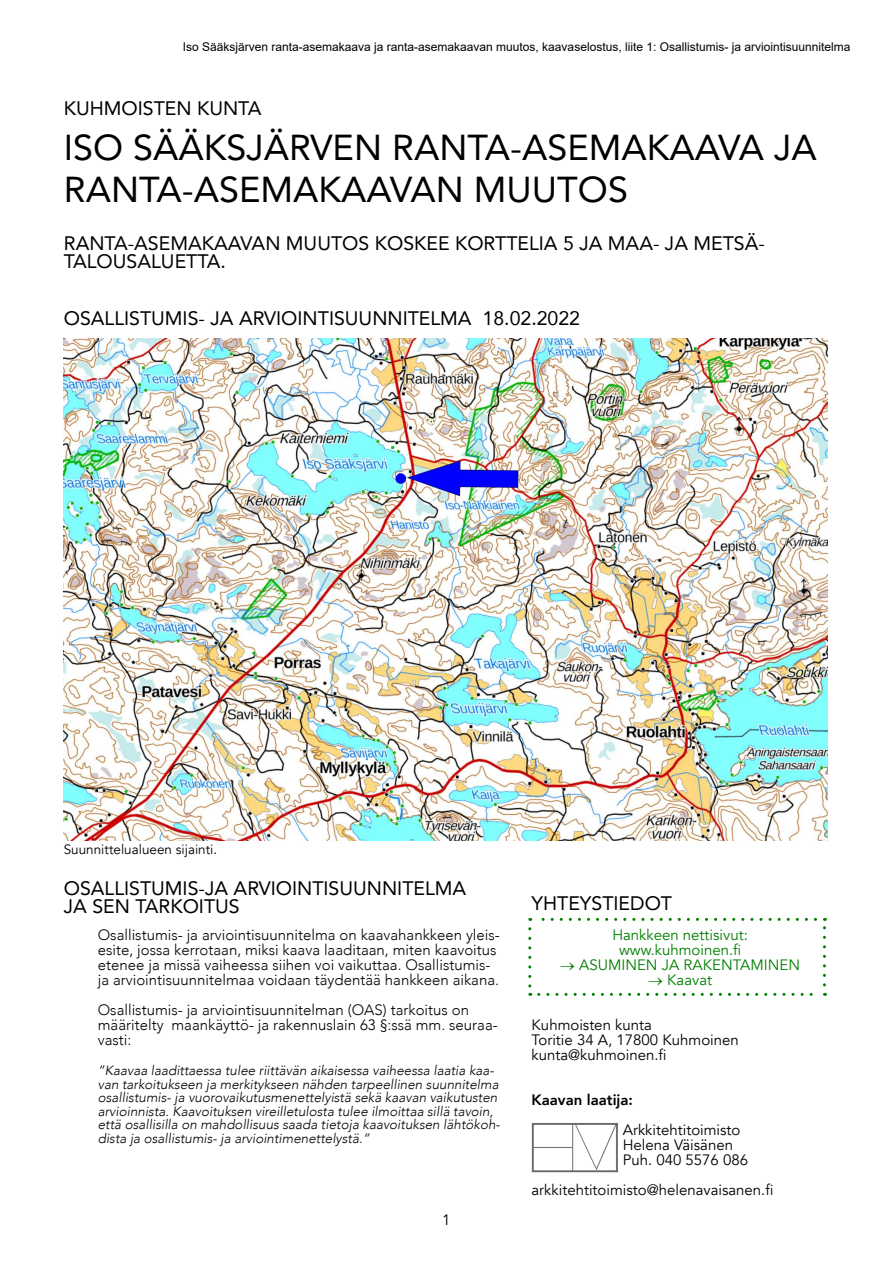
<style>
.page{position:relative;width:893px;height:1263px;background:#fff}
.page>*{position:absolute;margin:0;border:0;box-sizing:border-box;transform-origin:0 0}
.t1{font:36px/42px "Avenir";color:#000}
.t2{font:19.5px/18px "Avenir";color:#000}
.t3{font:300 15px/15px "Avenir";color:#000}
.t4{font:15px/15px "Avenir";color:#000}
.t5{font:15px/15px "Avenir";color:#007f00;text-align:center}
.t6{font:800 15px "Avenir";color:#000}
.t7{font:italic 300 13.5px/13.5px "Avenir";color:#000}
.t8{font:13.5px "Avenir";color:#000}
.t9{font:12px "Arial";color:#000}
</style>
<div class="page">
<img style="left:531px;top:1123px;width:88px;height:49px">
<svg style="left:528px;top:929px;width:3px;height:67px"></svg>
<svg style="left:539px;top:993px;width:286px;height:3px"></svg>
<svg style="left:823px;top:918px;width:3px;height:67px"></svg>
<svg style="left:530px;top:918px;width:285px;height:3px"></svg>
<img style="left:64px;top:338px;width:763px;height:502px">
<p class="t9" style="left:183px;top:39px;width:669px">Iso Sääksjärven ranta-asemakaava ja ranta-asemakaavan muutos, kaavaselostus, liite 1: Osallistumis- ja arviointisuunnitelma</p>
<h2 class="t2" style="left:64px;top:99px;width:199px">KUHMOISTEN KUNTA</h2>
<h1 class="t1" style="left:64px;top:126px;width:755px">ISO SÄÄKSJÄRVEN RANTA-ASEMAKAAVA JA<br>RANTA-ASEMAKAAVAN MUUTOS</h1>
<h2 class="t2" style="left:64px;top:234px;width:703px">RANTA-ASEMAKAAVAN MUUTOS KOSKEE KORTTELIA 5 JA MAA- JA METSÄ-<br>TALOUSALUETTA.</h2>
<h2 class="t2" style="left:64px;top:309px;width:518px">OSALLISTUMIS- JA ARVIOINTISUUNNITELMA 18.02.2022</h2>
<p class="t8" style="left:64px;top:841px;width:155px">Suunnittelualueen sijainti.</p>
<h2 class="t2" style="left:64px;top:879px;width:404px">OSALLISTUMIS-JA ARVIOINTISUUNNITELMA<br>JA SEN TARKOITUS</h2>
<p class="t3" style="left:98px;top:928px;width:404px">Osallistumis- ja arviointisuunnitelma on kaavahankkeen yleis&shy;esite, jossa kerrotaan, miksi kaava laaditaan, miten kaavoitus etenee ja missä vaiheessa siihen voi vaikuttaa. Osallistumis&shy;ja arviointisuunnitelmaa voidaan täydentää hankkeen aikana.</p>
<p class="t3" style="left:98px;top:1003px;width:401px">Osallistumis- ja arviointisuunnitelman (OAS) tarkoitus on määritelty maankäyttö- ja rakennuslain 63 §:ssä mm. seuraa&shy;vasti:</p>
<p class="t7" style="left:98px;top:1064px;width:404px">”Kaavaa laadittaessa tulee riittävän aikaisessa vaiheessa laatia kaa&shy;van tarkoitukseen ja merkitykseen nähden tarpeellinen suunnitelma osallistumis- ja vuorovaikutusmenettelyistä sekä kaavan vaikutusten arvioinnista. Kaavoituksen vireilletulosta tulee ilmoittaa sillä tavoin, että osallisilla on mahdollisuus saada tietoja kaavoituksen lähtökoh&shy;dista ja osallistumis- ja arviointimenettelystä.”</p>
<p class="t4" style="left:442px;top:1213px;width:10px">1</p>
<h2 class="t2" style="left:531px;top:894px;width:142px">YHTEYSTIEDOT</h2>
<p class="t5" style="left:612px;top:928px;width:137px">Hankkeen nettisivut: www.kuhmoinen.fi</p>
<p class="t5" style="left:560px;top:958px;width:241px">→ ASUMINEN JA RAKENTAMINEN</p>
<p class="t5" style="left:648px;top:973px;width:65px">→ Kaavat</p>
<p class="t4" style="left:531px;top:1018px;width:209px">Kuhmoisten kunta<br>Toritie 34 A, 17800 Kuhmoinen kunta@kuhmoinen.fi</p>
<p class="t6" style="left:531px;top:1086px;width:103px">Kaavan laatija:</p>
<p class="t4" style="left:623px;top:1123px;width:127px">Arkkitehtitoimisto<br>Helena Väisänen<br>Puh. 040 5576 086</p>
<p class="t4" style="left:531px;top:1183px;width:243px">arkkitehtitoimisto@helenavaisanen.fi</p>
</div>
